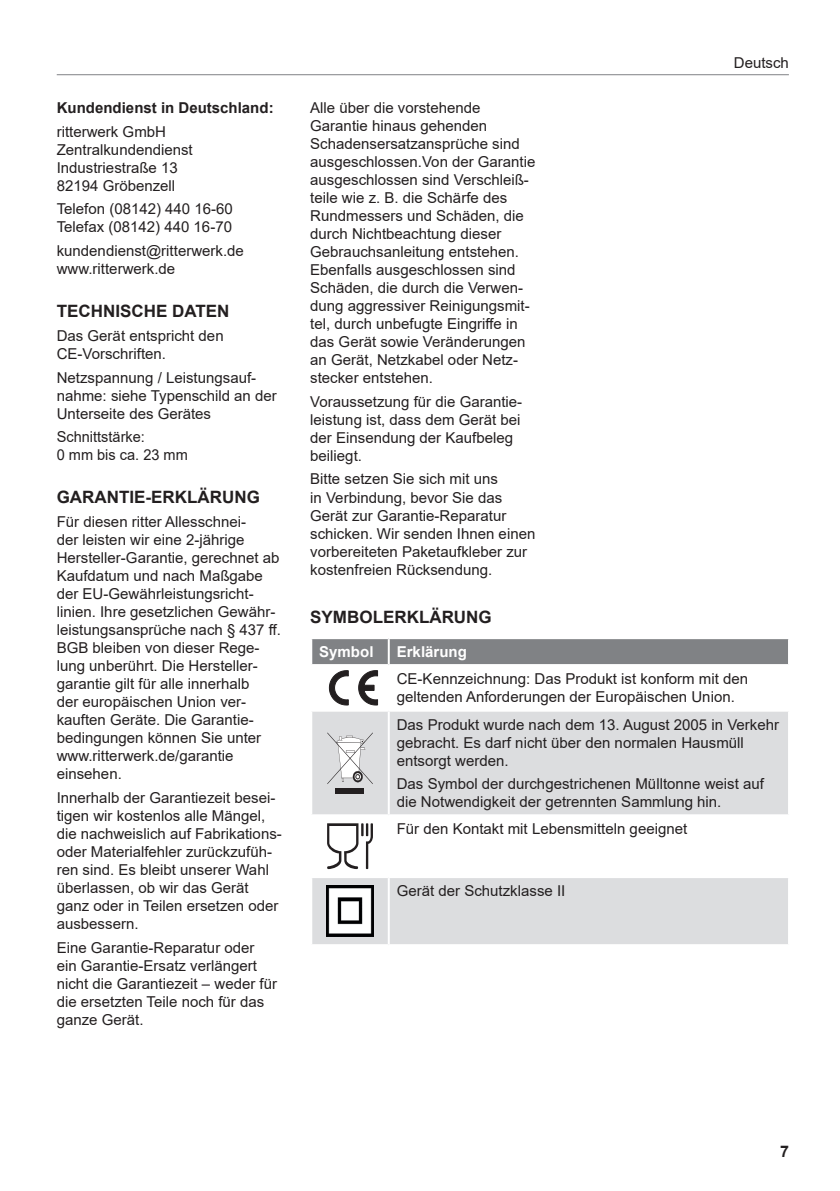
<style>
.page{position:relative;width:840px;height:1191px;background:#fff}
.page>*{position:absolute;margin:0;border:0;box-sizing:border-box;transform-origin:0 0}
.t1{font:700 17px "Arial";color:#231f20}
.t2{font:700 16px "Arial";color:#231f20}
.t3{font:15px/18px "Arial";color:#231f20}
.t4{font:700 15px "Arial";color:#231f20}
.t5{font:700 15px "Arial";color:#fff}
</style>
<div class="page">
<hr style="left:57px;top:74px;width:731px;height:1px;background:#808285">
<svg style="left:312px;top:711px;width:475px;height:233px;fill:#dcdddf"></svg>
<hr style="left:387px;top:711px;width:2px;height:103px;background:#fff">
<hr style="left:310px;top:814px;width:78px;height:2px;background:#fff">
<hr style="left:388px;top:814px;width:401px;height:2px;background:#fff">
<hr style="left:387px;top:816px;width:2px;height:60px;background:#fff">
<hr style="left:310px;top:876px;width:78px;height:2px;background:#fff">
<hr style="left:388px;top:876px;width:401px;height:2px;background:#fff">
<hr style="left:387px;top:878px;width:2px;height:66px;background:#fff">
<svg style="left:311px;top:638px;width:477px;height:67px"></svg>
<svg style="left:327px;top:732px;width:46px;height:52px"></svg>
<div style="left:335px;top:788px;width:29px;height:5px;background:#231f20"></div>
<svg style="left:327px;top:823px;width:46px;height:46px"></svg>
<img style="left:326px;top:885px;width:47px;height:51px">
<p class="t4" style="left:57px;top:97px;width:218px">Kundendienst in Deutschland:</p>
<p class="t3" style="left:57px;top:122px;width:137px">ritterwerk GmbH<br>Zentralkundendienst<br>Industriestraße 13<br>82194 Gröbenzell</p>
<p class="t3" style="left:57px;top:200px;width:177px">Telefon (08142) 440 16-60<br>Telefax (08142) 440 16-70</p>
<p class="t3" style="left:57px;top:242px;width:188px">kundendienst@ritterwerk.de www.ritterwerk.de</p>
<p class="t1" style="left:57px;top:299px;width:174px">TECHNISCHE DATEN</p>
<p class="t3" style="left:57px;top:326px;width:168px">Das Gerät entspricht den<br>CE-Vorschriften.</p>
<p class="t3" style="left:57px;top:368px;width:221px">Netzspannung / Leistungsauf&shy;nahme: siehe Typenschild an der<br>Unterseite des Gerätes</p>
<p class="t3" style="left:57px;top:428px;width:132px">Schnittstärke:<br>0 mm bis ca. 23 mm</p>
<p class="t1" style="left:57px;top:485px;width:205px">GARANTIE-ERKLÄRUNG</p>
<p class="t3" style="left:57px;top:512px;width:225px">Für diesen ritter Allesschnei-<br>der leisten wir eine 2-jährige<br>Hersteller-Garantie, gerechnet ab<br>Kaufdatum und nach Maßgabe der EU-Gewährleistungsricht&shy;linien. Ihre gesetzlichen Gewähr&shy;leistungsansprüche nach § 437 ff.<br>BGB bleiben von dieser Rege&shy;lung unberührt. Die Hersteller&shy;garantie gilt für alle innerhalb<br>der europäischen Union ver&shy;kauften Geräte. Die Garantie&shy;bedingungen können Sie unter www.ritterwerk.de/garantie einsehen.</p>
<p class="t3" style="left:57px;top:788px;width:225px">Innerhalb der Garantiezeit besei&shy;tigen wir kostenlos alle Mängel, die nachweislich auf Fabrikations&shy;oder Materialfehler zurückzufüh&shy;ren sind. Es bleibt unserer Wahl überlassen, ob wir das Gerät ganz oder in Teilen ersetzen oder ausbessern.</p>
<p class="t3" style="left:57px;top:938px;width:222px">Eine Garantie-Reparatur oder ein Garantie-Ersatz verlängert nicht die Garantiezeit – weder für die ersetzten Teile noch für das ganze Gerät.</p>
<p class="t3" style="left:310px;top:99px;width:226px">Alle über die vorstehende<br>Garantie hinaus gehenden<br>Schadensersatzansprüche sind ausgeschlossen.Von der Garantie ausgeschlossen sind Verschleiß&shy;teile wie z. B. die Schärfe des<br>Rundmessers und Schäden, die durch Nichtbeachtung dieser<br>Gebrauchsanleitung entstehen.<br>Ebenfalls ausgeschlossen sind<br>Schäden, die durch die Verwen&shy;dung aggressiver Reinigungsmit&shy;tel, durch unbefugte Eingriffe in das Gerät sowie Veränderungen an Gerät, Netzkabel oder Netz&shy;stecker entstehen.</p>
<p class="t3" style="left:310px;top:392px;width:213px">Voraussetzung für die Garantie&shy;leistung ist, dass dem Gerät bei der Einsendung der Kaufbeleg beiliegt.</p>
<p class="t3" style="left:310px;top:470px;width:226px">Bitte setzen Sie sich mit uns<br>in Verbindung, bevor Sie das<br>Gerät zur Garantie-Reparatur schicken. Wir senden Ihnen einen vorbereiteten Paketaufkleber zur kostenfreien Rücksendung.</p>
<p class="t3" style="left:733px;top:53px;width:57px">Deutsch</p>
<p class="t1" style="left:310px;top:605px;width:183px">SYMBOLERKLÄRUNG</p>
<p class="t5" style="left:319px;top:641px;width:56px">Symbol</p>
<p class="t5" style="left:396px;top:641px;width:72px">Erklärung</p>
<p class="t3" style="left:396px;top:669px;width:352px">CE-Kennzeichnung: Das Produkt ist konform mit den geltenden Anforderungen der Europäischen Union.</p>
<p class="t3" style="left:396px;top:715px;width:383px">Das Produkt wurde nach dem 13. August 2005 in Verkehr gebracht. Es darf nicht über den normalen Hausmüll entsorgt werden.</p>
<p class="t3" style="left:396px;top:775px;width:368px">Das Symbol der durchgestrichenen Mülltonne weist auf die Notwendigkeit der getrennten Sammlung hin.</p>
<p class="t3" style="left:396px;top:820px;width:292px">Für den Kontakt mit Lebensmitteln geeignet</p>
<p class="t3" style="left:396px;top:881px;width:170px">Gerät der Schutzklasse II</p>
<p class="t2" style="left:779px;top:1140px;width:10px">7</p>
</div>
